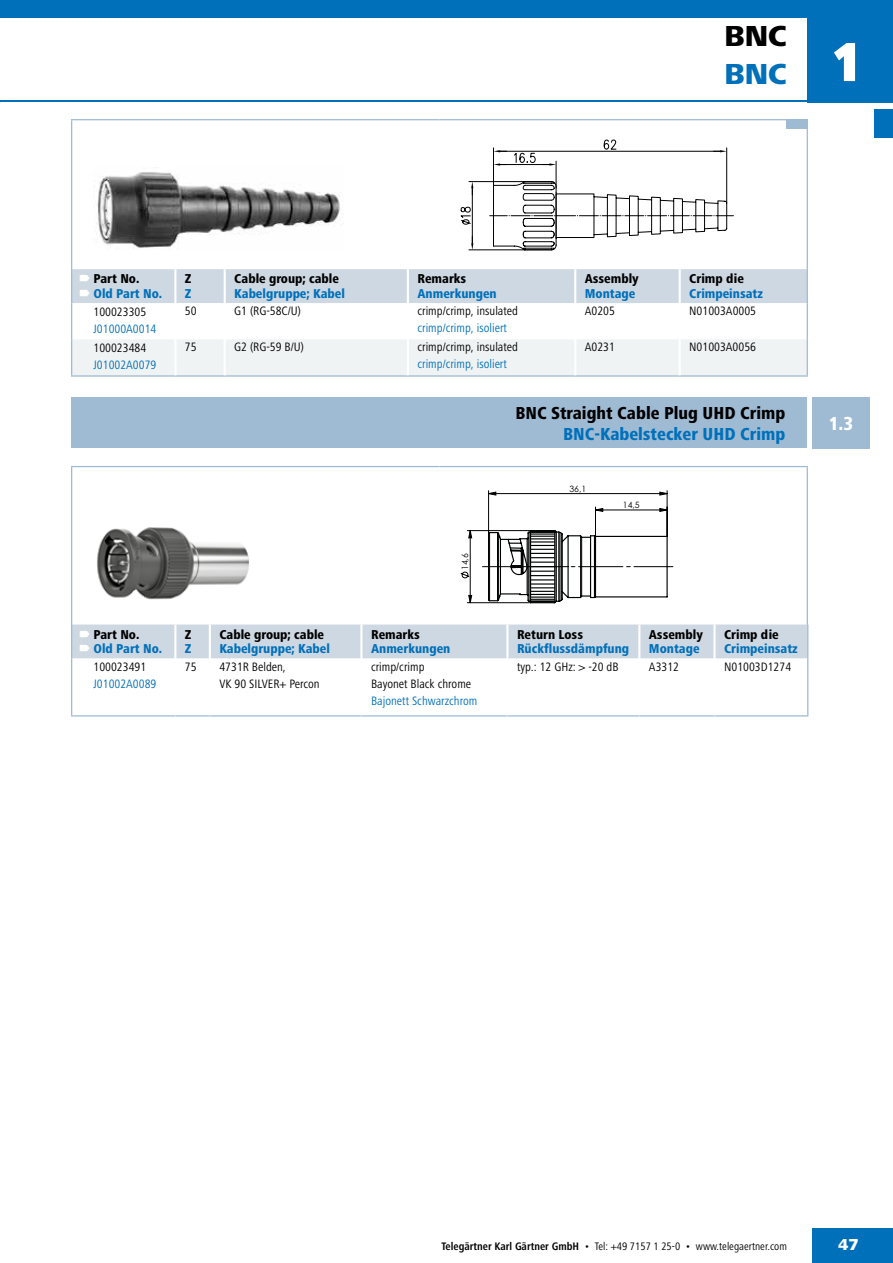
<style>
.page{position:relative;width:893px;height:1263px;background:#fff}
.page>*{position:absolute;margin:0;border:0;box-sizing:border-box;transform-origin:0 0}
.t1{font:800 30px/38.2px "Frutiger Next Pro";color:#000}
.t2{font:800 condensed 19.5px "Frutiger Next Pro";color:#fff}
.t3{font:800 condensed 18px "Frutiger Next Pro";color:#000}
.t4{font:800 condensed 18px "Frutiger Next Pro";color:#0070ba}
.t5{font:800 16.5px "Frutiger Next LT";color:#fff}
.t6{font:800 condensed 13.35px "Frutiger Next Pro";color:#0070ba}
.t7{font:800 condensed 13.35px "Frutiger Next Pro";color:#000}
.t8{font:condensed 12.6px/17.7px "Frutiger Next Pro";color:#000}
.t9{font:condensed 12.6px "Frutiger Next Pro";color:#0070ba}
.t10{font:condensed 11.25px "Frutiger Next LT";color:#000}
.t11{font:8.7px "Century Gothic";color:#010202}
.s1{color:#0070ba}
.s2{font-weight:900;font-stretch:condensed;font-size:57px;color:#fff}
.s3{font-weight:700}
</style>
<div class="page">
<div style="left:874px;top:109px;width:19px;height:29px;background:#0070ba"></div>
<div style="left:812px;top:1228px;width:81px;height:35px;background:#0070ba"></div>
<div style="left:0;top:0;width:893px;height:17px;background:#0070ba"></div>
<div style="left:808px;top:0;width:85px;height:102px;background:#0070ba"></div>
<hr style="left:0;top:101px;width:893px;height:1px;background:#0070ba">
<svg style="left:72px;top:120px;width:735px;height:149px"></svg>
<hr style="left:71px;top:120px;width:1px;height:149px;background:#9fbbd4">
<hr style="left:807px;top:120px;width:1px;height:149px;background:#9fbbd4">
<hr style="left:71px;top:119px;width:368px;height:1px;background:#9fbbd4">
<hr style="left:439px;top:119px;width:369px;height:1px;background:#9fbbd4">
<img style="left:94px;top:166px;width:250px;height:83px">
<svg style="left:461px;top:140px;width:273px;height:110px"></svg>
<hr style="left:71px;top:375px;width:104px;height:2px;background:#9fbbd4">
<hr style="left:175px;top:375px;width:50px;height:2px;background:#9fbbd4">
<hr style="left:225px;top:375px;width:183px;height:2px;background:#9fbbd4">
<hr style="left:408px;top:375px;width:167px;height:2px;background:#9fbbd4">
<hr style="left:575px;top:375px;width:105px;height:2px;background:#9fbbd4">
<hr style="left:680px;top:375px;width:128px;height:2px;background:#9fbbd4">
<hr style="left:71px;top:269px;width:1px;height:34px;background:#9fbbd4">
<hr style="left:807px;top:269px;width:1px;height:34px;background:#9fbbd4">
<hr style="left:71px;top:303px;width:1px;height:36px;background:#9fbbd4">
<hr style="left:807px;top:303px;width:1px;height:36px;background:#9fbbd4">
<hr style="left:71px;top:339px;width:1px;height:36px;background:#9fbbd4">
<hr style="left:807px;top:339px;width:1px;height:36px;background:#9fbbd4">
<div style="left:812px;top:398px;width:58px;height:51px;background:#9fbbd4"></div>
<div style="left:71px;top:398px;width:736px;height:51px;background:#9fbbd4"></div>
<svg style="left:72px;top:467px;width:735px;height:157px"></svg>
<hr style="left:71px;top:467px;width:1px;height:158px;background:#9fbbd4">
<hr style="left:807px;top:467px;width:1px;height:158px;background:#9fbbd4">
<hr style="left:71px;top:466px;width:368px;height:1px;background:#9fbbd4">
<hr style="left:439px;top:466px;width:369px;height:1px;background:#9fbbd4">
<img style="left:94px;top:513px;width:181px;height:89px">
<svg style="left:461px;top:491px;width:212px;height:112px"></svg>
<hr style="left:71px;top:715px;width:104px;height:1px;background:#9fbbd4">
<hr style="left:71px;top:624px;width:1px;height:34px;background:#9fbbd4">
<hr style="left:71px;top:658px;width:1px;height:57px;background:#9fbbd4">
<div style="left:787px;top:119px;width:21px;height:10px;background:#9fbbd4"></div>
<svg style="left:72px;top:269px;width:735px;height:107px"></svg>
<svg style="left:72px;top:624px;width:736px;height:92px"></svg>
<h1 class="t1" style="left:724px;top:17px;width:139px">BNC<br><span class="s1">BNC</span> <span class="s2">1</span></h1>
<p class="t7" style="left:94px;top:271px;width:47px">Part No.</p>
<p class="t6" style="left:94px;top:286px;width:70px">Old Part No.</p>
<p class="t7" style="left:185px;top:271px;width:8px">Z</p>
<p class="t6" style="left:185px;top:286px;width:8px">Z</p>
<p class="t7" style="left:234px;top:271px;width:106px">Cable group; cable</p>
<p class="t6" style="left:234px;top:286px;width:112px">Kabelgruppe; Kabel</p>
<p class="t7" style="left:417px;top:271px;width:50px">Remarks</p>
<p class="t6" style="left:417px;top:286px;width:81px">Anmerkungen</p>
<p class="t7" style="left:585px;top:271px;width:55px">Assembly</p>
<p class="t6" style="left:585px;top:286px;width:52px">Montage</p>
<p class="t7" style="left:689px;top:271px;width:56px">Crimp die</p>
<p class="t6" style="left:689px;top:286px;width:75px">Crimpeinsatz</p>
<p class="t8" style="left:94px;top:303px;width:54px">100023305</p>
<p class="t9" style="left:94px;top:321px;width:64px">J01000A0014</p>
<p class="t8" style="left:185px;top:302px;width:13px">50</p>
<p class="t8" style="left:234px;top:302px;width:68px">G1 (RG-58C/U)</p>
<p class="t8" style="left:417px;top:302px;width:102px">crimp/crimp, insulated</p>
<p class="t9" style="left:417px;top:321px;width:91px">crimp/crimp, isoliert</p>
<p class="t8" style="left:585px;top:302px;width:32px">A0205</p>
<p class="t8" style="left:689px;top:302px;width:68px">N01003A0005</p>
<p class="t8" style="left:94px;top:339px;width:54px">100023484</p>
<p class="t9" style="left:94px;top:357px;width:64px">J01002A0079</p>
<p class="t8" style="left:185px;top:338px;width:13px">75</p>
<p class="t8" style="left:234px;top:338px;width:71px">G2 (RG-59 B/U)</p>
<p class="t8" style="left:417px;top:338px;width:102px">crimp/crimp, insulated</p>
<p class="t9" style="left:417px;top:357px;width:91px">crimp/crimp, isoliert</p>
<p class="t8" style="left:585px;top:338px;width:32px">A0231</p>
<p class="t8" style="left:689px;top:338px;width:68px">N01003A0056</p>
<h3 class="t3" style="left:515px;top:402px;width:272px">BNC Straight Cable Plug UHD Crimp</h3>
<h3 class="t4" style="left:563px;top:424px;width:224px">BNC-Kabelstecker UHD Crimp</h3>
<h2 class="t2" style="left:829px;top:413px;width:26px">1.3</h2>
<p class="t11" style="left:569px;top:482px;width:18px">36,1</p>
<p class="t11" style="left:623px;top:499px;width:18px">14,5</p>
<p class="t11" style="left:459px;top:570px;width:18px;rotate:-90deg">14,6</p>
<p class="t7" style="left:94px;top:626px;width:47px">Part No.</p>
<p class="t6" style="left:94px;top:641px;width:70px">Old Part No.</p>
<p class="t7" style="left:185px;top:626px;width:8px">Z</p>
<p class="t6" style="left:185px;top:641px;width:8px">Z</p>
<p class="t7" style="left:219px;top:626px;width:106px">Cable group; cable</p>
<p class="t6" style="left:219px;top:641px;width:112px">Kabelgruppe; Kabel</p>
<p class="t7" style="left:371px;top:626px;width:50px">Remarks</p>
<p class="t6" style="left:371px;top:641px;width:81px">Anmerkungen</p>
<p class="t7" style="left:517px;top:626px;width:68px">Return Loss</p>
<p class="t6" style="left:517px;top:641px;width:114px">Rückflussdämpfung</p>
<p class="t7" style="left:649px;top:626px;width:55px">Assembly</p>
<p class="t6" style="left:649px;top:641px;width:52px">Montage</p>
<p class="t7" style="left:724px;top:626px;width:56px">Crimp die</p>
<p class="t6" style="left:724px;top:641px;width:75px">Crimpeinsatz</p>
<p class="t8" style="left:94px;top:658px;width:54px">100023491</p>
<p class="t9" style="left:94px;top:677px;width:64px">J01002A0089</p>
<p class="t8" style="left:185px;top:657px;width:13px">75</p>
<p class="t8" style="left:219px;top:657px;width:102px">4731R Belden,<br>VK 90 SILVER+ Percon</p>
<p class="t8" style="left:371px;top:657px;width:102px">crimp/crimp<br>Bayonet Black chrome</p>
<p class="t9" style="left:371px;top:694px;width:108px">Bajonett Schwarzchrom</p>
<p class="t8" style="left:517px;top:657px;width:103px">typ.: 12 GHz: &gt; -20 dB</p>
<p class="t8" style="left:649px;top:657px;width:32px">A3312</p>
<p class="t8" style="left:724px;top:657px;width:69px">N01003D1274</p>
<p class="t10" style="left:441px;top:1240px;width:347px"><span class="s3">Telegärtner Karl Gärtner GmbH</span> • Tel: +49 7157 1 25-0 • www.telegaertner.com</p>
<h3 class="t5" style="left:838px;top:1235px;width:22px">47</h3>
</div>
